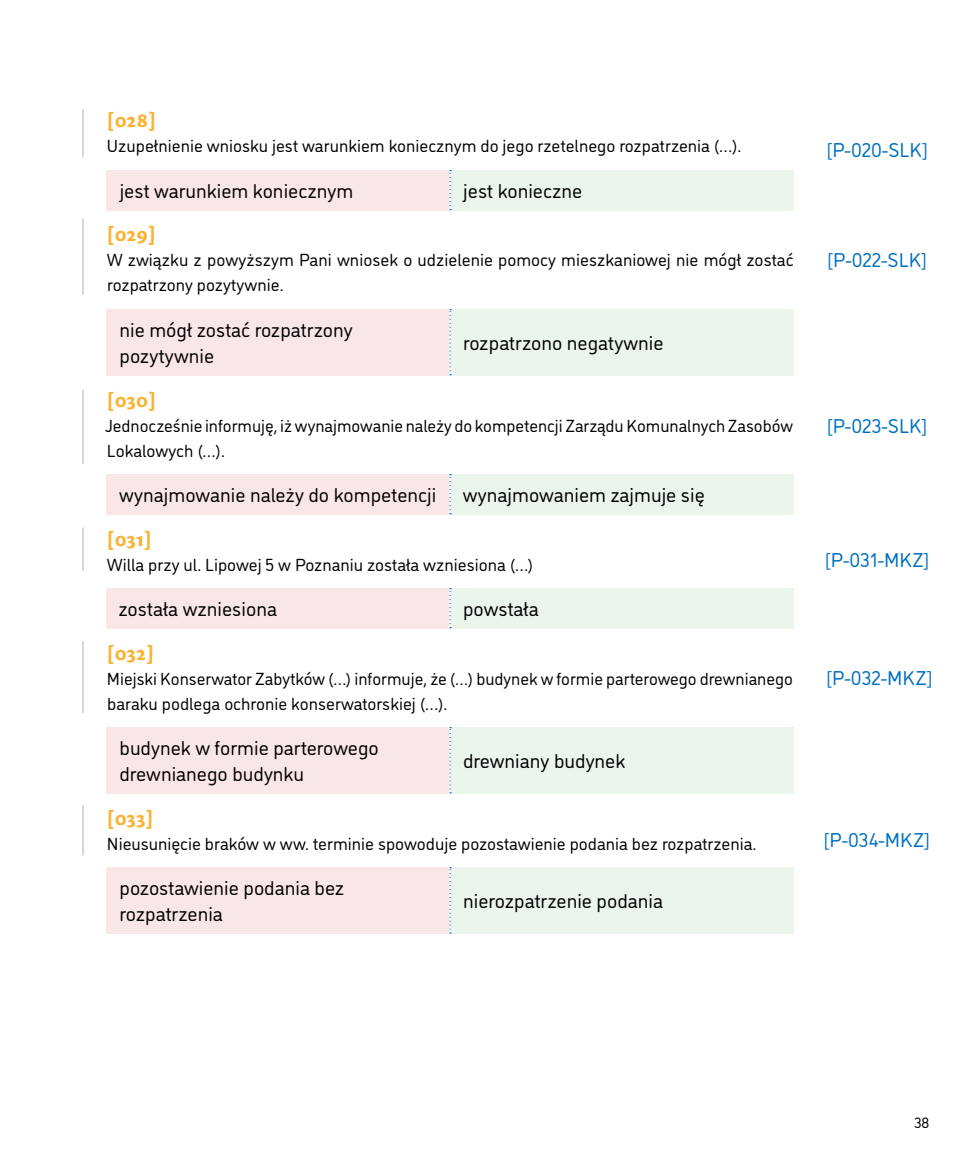
<style>
.page{position:relative;width:960px;height:1155px;background:#fff}
.page>*{position:absolute;margin:0;border:0;box-sizing:border-box;transform-origin:0 0}
.t1{font:22.5px "Cronos Pro Bold Capt";color:#f9b234}
.t2{font:20px/26.2px "DI Nosaur";color:#000}
.t3{font:20px "DI Nosaur";color:#0070c0}
.t4{font:17.5px/25px "DI Nosaur";color:#000}
.t5{font:15px "DI Nosaur";color:#000}
</style>
<div class="page">
<div style="left:107px;top:170px;width:343px;height:40px;background:#f9e6e6"></div>
<div style="left:450px;top:170px;width:344px;height:40px;background:#ebf5ec"></div>
<svg style="left:450px;top:170px;width:1px;height:40px"></svg>
<div style="left:107px;top:309px;width:343px;height:66px;background:#f9e6e6"></div>
<div style="left:450px;top:309px;width:344px;height:66px;background:#ebf5ec"></div>
<svg style="left:450px;top:309px;width:1px;height:66px"></svg>
<div style="left:107px;top:474px;width:343px;height:40px;background:#f9e6e6"></div>
<div style="left:450px;top:474px;width:344px;height:40px;background:#ebf5ec"></div>
<svg style="left:450px;top:474px;width:1px;height:40px"></svg>
<div style="left:107px;top:588px;width:343px;height:40px;background:#f9e6e6"></div>
<div style="left:450px;top:588px;width:344px;height:40px;background:#ebf5ec"></div>
<svg style="left:450px;top:588px;width:1px;height:40px"></svg>
<div style="left:107px;top:727px;width:343px;height:66px;background:#f9e6e6"></div>
<div style="left:450px;top:727px;width:344px;height:66px;background:#ebf5ec"></div>
<svg style="left:450px;top:727px;width:1px;height:66px"></svg>
<div style="left:107px;top:867px;width:343px;height:67px;background:#f9e6e6"></div>
<div style="left:450px;top:867px;width:344px;height:67px;background:#ebf5ec"></div>
<svg style="left:450px;top:867px;width:1px;height:67px"></svg>
<hr style="left:82px;top:110px;width:2px;height:47px;background:#bfbfbf">
<hr style="left:82px;top:219px;width:2px;height:76px;background:#bfbfbf">
<hr style="left:82px;top:390px;width:2px;height:74px;background:#bfbfbf">
<hr style="left:82px;top:528px;width:2px;height:42px;background:#bfbfbf">
<hr style="left:82px;top:642px;width:2px;height:71px;background:#bfbfbf">
<hr style="left:82px;top:806px;width:2px;height:50px;background:#bfbfbf">
<p class="t1" style="left:106px;top:108px;width:52px">[028]</p>
<p class="t4" style="left:107px;top:133px;width:636px">Uzupełnienie wniosku jest warunkiem koniecznym do jego rzetelnego rozpatrzenia (…).</p>
<p class="t2" style="left:120px;top:176px;width:235px">jest warunkiem koniecznym</p>
<p class="t2" style="left:463px;top:176px;width:121px">jest konieczne</p>
<p class="t1" style="left:106px;top:222px;width:51px">[029]</p>
<p class="t4" style="left:107px;top:247px;width:688px">W związku z powyższym Pani wniosek o udzielenie pomocy mieszkaniowej nie mógł zostać rozpatrzony pozytywnie.</p>
<p class="t2" style="left:119px;top:315px;width:235px">nie mógł zostać rozpatrzony pozytywnie</p>
<p class="t2" style="left:463px;top:328px;width:202px">rozpatrzono negatywnie</p>
<p class="t1" style="left:106px;top:387px;width:52px">[030]</p>
<p class="t4" style="left:105px;top:412px;width:689px">Jednocześnie informuję, iż wynajmowanie należy do kompetencji Zarządu Komunalnych Zasobów<br>Lokalowych (…).</p>
<p class="t2" style="left:119px;top:480px;width:319px">wynajmowanie należy do kompetencji</p>
<p class="t2" style="left:463px;top:480px;width:243px">wynajmowaniem zajmuje się</p>
<p class="t1" style="left:106px;top:526px;width:47px">[031]</p>
<p class="t4" style="left:107px;top:551px;width:428px">Willa przy ul. Lipowej 5 w Poznaniu została wzniesiona (…)</p>
<p class="t2" style="left:118px;top:594px;width:160px">została wzniesiona</p>
<p class="t2" style="left:463px;top:594px;width:77px">powstała</p>
<p class="t1" style="left:106px;top:640px;width:50px">[032]</p>
<p class="t4" style="left:107px;top:665px;width:688px">Miejski Konserwator Zabytków (…) informuje, że (…) budynek w formie parterowego drewnianego baraku podlega ochronie konserwatorskiej (…).</p>
<p class="t2" style="left:119px;top:733px;width:261px">budynek w formie parterowego drewnianego budynku</p>
<p class="t2" style="left:463px;top:746px;width:164px">drewniany budynek</p>
<p class="t1" style="left:106px;top:805px;width:49px">[033]</p>
<p class="t4" style="left:107px;top:830px;width:651px">Nieusunięcie braków w ww. terminie spowoduje pozostawienie podania bez rozpatrzenia.</p>
<p class="t2" style="left:119px;top:874px;width:226px">pozostawienie podania bez rozpatrzenia</p>
<p class="t2" style="left:463px;top:887px;width:202px">nierozpatrzenie podania</p>
<p class="t3" style="left:826px;top:136px;width:103px">[P-020-SLK]</p>
<p class="t3" style="left:827px;top:245px;width:102px">[P-022-SLK]</p>
<p class="t3" style="left:827px;top:412px;width:102px">[P-023-SLK]</p>
<p class="t3" style="left:825px;top:545px;width:106px">[P-031-MKZ]</p>
<p class="t3" style="left:826px;top:664px;width:108px">[P-032-MKZ]</p>
<p class="t3" style="left:823px;top:826px;width:108px">[P-034-MKZ]</p>
<p class="t5" style="left:914px;top:1112px;width:17px">38</p>
</div>
